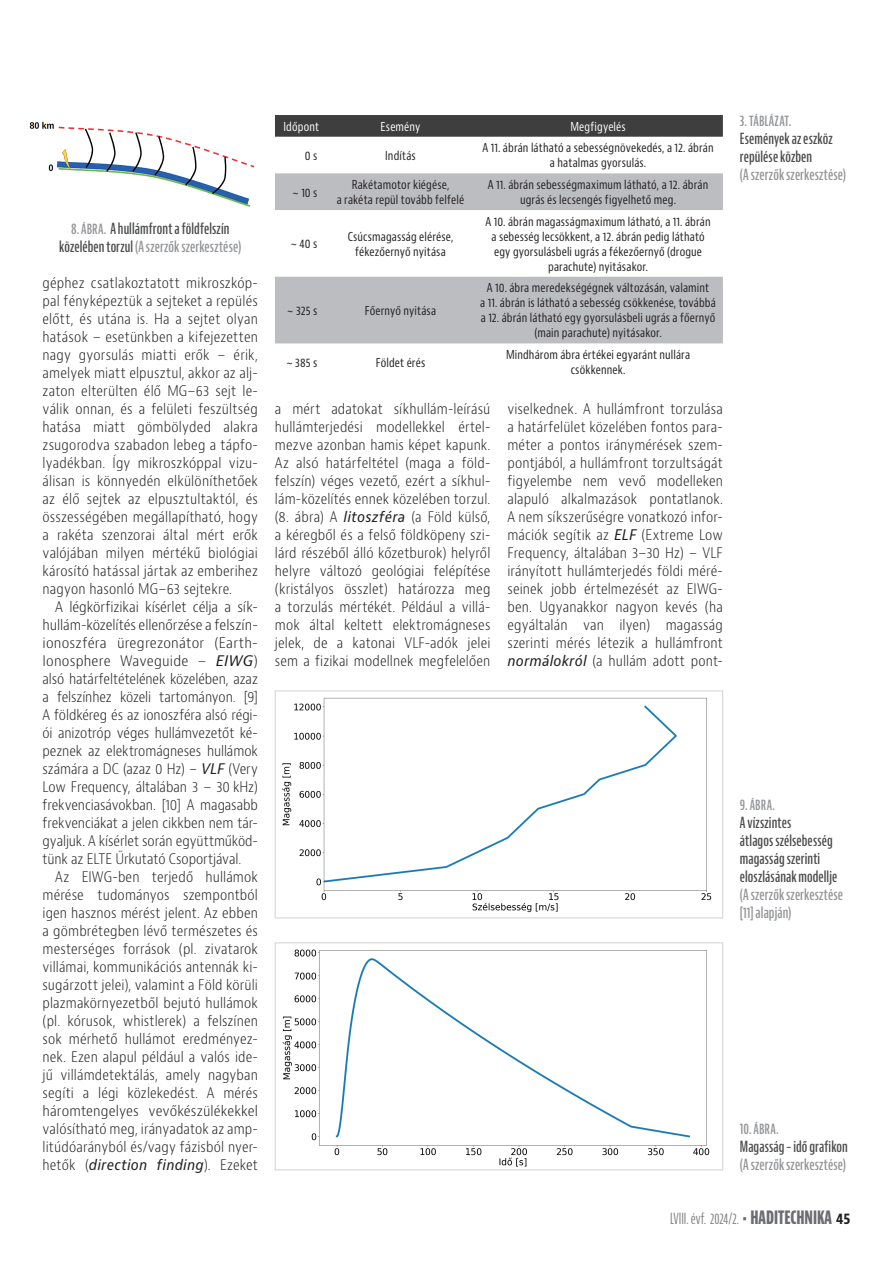
<style>
.page{position:relative;width:893px;height:1263px;background:#fff}
.page>*{position:absolute;margin:0;border:0;box-sizing:border-box;transform-origin:0 0}
.kepala_jobb{font:600 extra-condensed 15px/18px "Bernino Sans";letter-spacing:.005em;color:#4b4c4d}
.kepala_jobb-2{font:600 extra-condensed 15px "Bernino Sans";letter-spacing:.01em;color:#939598}
.t1{font:extra-condensed 15px "Bernino Sans";letter-spacing:-.005em;color:#808285}
.kenyér{font:300 condensed 14.25px/18px "Bernino Sans";letter-spacing:.01em;color:#231f20;text-align:justify;scale:.96 1}
.kenyér-2{font:300 condensed 14.25px/18px "Bernino Sans";letter-spacing:.01em;color:#231f20;text-align:justify}
.tablazat{font:condensed 12px/15px "Bernino Sans";letter-spacing:.015em;color:#231f20;text-align:center;scale:.96 1}
.tablazat-2{font:condensed 12px "Bernino Sans";letter-spacing:.015em;color:#fff;scale:.96 1}
.s1{color:#939598}
.s2{color:#4b4c4d}
.s3{font-weight:400;font-style:italic;font-stretch:normal}
.s4{font-weight:700;font-size:18px;color:#6c6d70}
.s5{font-weight:700;font-stretch:condensed;color:#231f20}
</style>
<div class="page">
<img style="left:29px;top:121px;width:226px;height:86px">
<img style="left:282px;top:697px;width:430px;height:216px">
<div style="left:275px;top:691px;width:448px;height:227px;border:1px solid #d1d2d4"></div>
<img style="left:282px;top:949px;width:428px;height:218px">
<div style="left:275px;top:943px;width:448px;height:227px;border:1px solid #d1d2d4"></div>
<div style="left:275px;top:115px;width:448px;height:22px;background:#3e3e3f"></div>
<svg style="left:275px;top:173px;width:448px;height:170px;fill:#bcbdc0"></svg>
<p class="kepala_jobb" style="left:71px;top:220px;width:160px"><span class="s1">8. ÁBRA.</span> A hullámfront a földfelszín</p>
<p class="kepala_jobb-2" style="left:59px;top:238px;width:184px"><span class="s2">közelében torzul</span> (A szerzők szerkesztése)</p>
<p class="kenyér" style="left:43px;top:274px;width:226px">géphez csatlakoztatott mikroszkóp&shy;pal fényképeztük a sejteket a repülés előtt, és utána is. Ha a sejtet olyan hatások – esetünkben a kifejezetten nagy gyorsulás miatti erők – érik, amelyek miatt elpusztul, akkor az alj&shy;zaton elterülten élő MG–63 sejt le&shy;válik onnan, és a felületi feszültség hatása miatt gömbölyded alakra zsugorodva szabadon lebeg a tápfo&shy;lyadékban. Így mikroszkóppal vizu&shy;álisan is könnyedén elkülöníthetőek az élő sejtek az elpusztultaktól, és összességében megállapítható, hogy a rakéta szenzorai által mért erők valójában milyen mértékű biológiai károsító hatással jártak az emberihez nagyon hasonló MG–63 sejtekre.</p>
<p class="kenyér-2" style="left:43px;top:598px;width:217px;text-indent:13px">A légkörfizikai kísérlet célja a sík&shy;hullám-közelítés ellenőrzése a felszín&shy;ionoszféra üregrezonátor (Earth-Ionosphere Waveguide – <span class="s3">EIWG</span>) alsó határfeltételének közelében, azaz a felszínhez közeli tartományon. [9] A földkéreg és az ionoszféra alsó régi&shy;ói anizotróp véges hullámvezetőt ké&shy;peznek az elektromágneses hullámok számára a DC (azaz 0 Hz) – <span class="s3">VLF</span> (Very Low Frequency, általában 3 – 30 kHz) frekvenciasávokban. [10] A magasabb frekvenciákat a jelen cikkben nem tár&shy;gyaljuk. A kísérlet során együttműköd&shy;tünk az ELTE Űrkutató Csoportjával.</p>
<p class="kenyér" style="left:43px;top:868px;width:226px;text-indent:13px">Az EIWG-ben terjedő hullámok mérése tudományos szempontból igen hasznos mérést jelent. Az ebben a gömbrétegben lévő természetes és mesterséges források (pl. zivatarok villámai, kommunikációs antennák ki&shy;sugárzott jelei), valamint a Föld körüli plazmakörnyezetből bejutó hullámok (pl. kórusok, whistlerek) a felszínen sok mérhető hullámot eredményez&shy;nek. Ezen alapul például a valós ide&shy;jű villámdetektálás, amely nagyban segíti a légi közlekedést. A mérés háromtengelyes vevőkészülékekkel valósítható meg, irányadatok az amp&shy;litúdóarányból és/vagy fázisból nyer&shy;hetők (<span class="s3">direction finding</span>). Ezeket</p>
<p class="tablazat-2" style="left:283px;top:119px;width:39px">Időpont</p>
<p class="tablazat-2" style="left:381px;top:119px;width:43px">Esemény</p>
<p class="tablazat-2" style="left:570px;top:119px;width:59px">Megfigyelés</p>
<p class="tablazat" style="left:305px;top:148px;width:14px">0 s</p>
<p class="tablazat" style="left:385px;top:148px;width:33px">Indítás</p>
<p class="tablazat" style="left:483px;top:141px;width:242px">A 11. ábrán látható a sebességnövekedés, a 12. ábrán a hatalmas gyorsulás.</p>
<p class="tablazat" style="left:293px;top:185px;width:27px">~ 10 s</p>
<p class="tablazat" style="left:337px;top:177px;width:134px">Rakétamotor kiégése,<br>a rakéta repül tovább felfelé</p>
<p class="tablazat" style="left:488px;top:177px;width:231px">A 11. ábrán sebességmaximum látható, a 12. ábrán ugrás és lecsengés figyelhető meg.</p>
<p class="tablazat" style="left:291px;top:237px;width:29px">~ 40 s</p>
<p class="tablazat" style="left:348px;top:229px;width:112px">Csúcsmagasság elérése, fékezőernyő nyitása</p>
<p class="tablazat" style="left:485px;top:214px;width:236px">A 10. ábrán magasságmaximum látható, a 11. ábrán a sebesség lecsökkent, a 12. ábrán pedig látható egy gyorsulásbeli ugrás a fékezőernyő (drogue parachute) nyitásakor.</p>
<p class="tablazat" style="left:287px;top:303px;width:33px">~ 325 s</p>
<p class="tablazat" style="left:365px;top:303px;width:76px">Főernyő nyitása</p>
<p class="tablazat" style="left:480px;top:281px;width:247px">A 10. ábra meredekségégnek változásán, valamint<br>a 11. ábrán is látható a sebesség csökkenése, továbbá a 12. ábrán látható egy gyorsulásbeli ugrás a főernyő (main parachute) nyitásakor.</p>
<p class="tablazat" style="left:287px;top:355px;width:34px">~ 385 s</p>
<p class="tablazat" style="left:376px;top:355px;width:53px">Földet érés</p>
<p class="tablazat" style="left:506px;top:347px;width:193px">Mindhárom ábra értékei egyaránt nullára csökkennek.</p>
<p class="kenyér" style="left:275px;top:400px;width:226px">a mért adatokat síkhullám-leírású hullámterjedési modellekkel értel&shy;mezve azonban hamis képet kapunk.<br>Az alsó határfeltétel (maga a föld&shy;felszín) véges vezető, ezért a síkhul&shy;lám-közelítés ennek közelében torzul. (8. ábra) A <span class="s3">litoszféra</span> (a Föld külső, a kéregből és a felső földköpeny szi&shy;lárd részéből álló kőzetburok) helyről helyre változó geológiai felépítése (kristályos összlet) határozza meg a torzulás mértékét. Például a villá&shy;mok által keltett elektromágneses jelek, de a katonai VLF-adók jelei sem a fizikai modellnek megfelelően</p>
<p class="kenyér" style="left:507px;top:400px;width:226px">viselkednek. A hullámfront torzulása a határfelület közelében fontos para&shy;méter a pontos iránymérések szem&shy;pontjából, a hullámfront torzultságát figyelembe nem vevő modelleken alapuló alkalmazások pontatlanok.<br>A nem síkszerűségre vonatkozó infor&shy;mációk segítik az <span class="s3">ELF</span> (Extreme Low Frequency, általában 3–30 Hz) – VLF irányított hullámterjedés földi méré&shy;seinek jobb értelmezését az EIWG&shy;ben. Ugyanakkor nagyon kevés (ha egyáltalán van ilyen) magasság szerinti mérés létezik a hullámfront <span class="s3">normálokról</span> (a hullám adott pont-</p>
<p class="kepala_jobb-2" style="left:740px;top:112px;width:53px">3. TÁBLÁZAT.</p>
<p class="kepala_jobb" style="left:740px;top:130px;width:94px">Események az eszköz repülése közben</p>
<p class="kepala_jobb-2" style="left:740px;top:166px;width:108px">(A szerzők szerkesztése)</p>
<p class="kepala_jobb-2" style="left:740px;top:796px;width:37px">9. ÁBRA.</p>
<p class="kepala_jobb" style="left:740px;top:814px;width:53px">A vízszintes</p>
<p class="kepala_jobb" style="left:740px;top:832px;width:99px">átlagos szélsebesség magasság szerinti eloszlásának modellje</p>
<p class="kepala_jobb-2" style="left:740px;top:886px;width:105px">(A szerzők szerkesztése</p>
<p class="kepala_jobb-2" style="left:740px;top:904px;width:53px">[11] alapján)</p>
<p class="kepala_jobb-2" style="left:740px;top:1120px;width:40px">10. ÁBRA.</p>
<p class="kepala_jobb" style="left:740px;top:1138px;width:109px">Magasság – idő grafikon</p>
<p class="kepala_jobb-2" style="left:740px;top:1156px;width:108px">(A szerzők szerkesztése)</p>
<p class="t1" style="left:670px;top:1210px;width:182px">LVIII. évf. 2024/2. <span class="s4">• HADITECHNIKA</span> <span class="s5">45</span></p>
</div>
